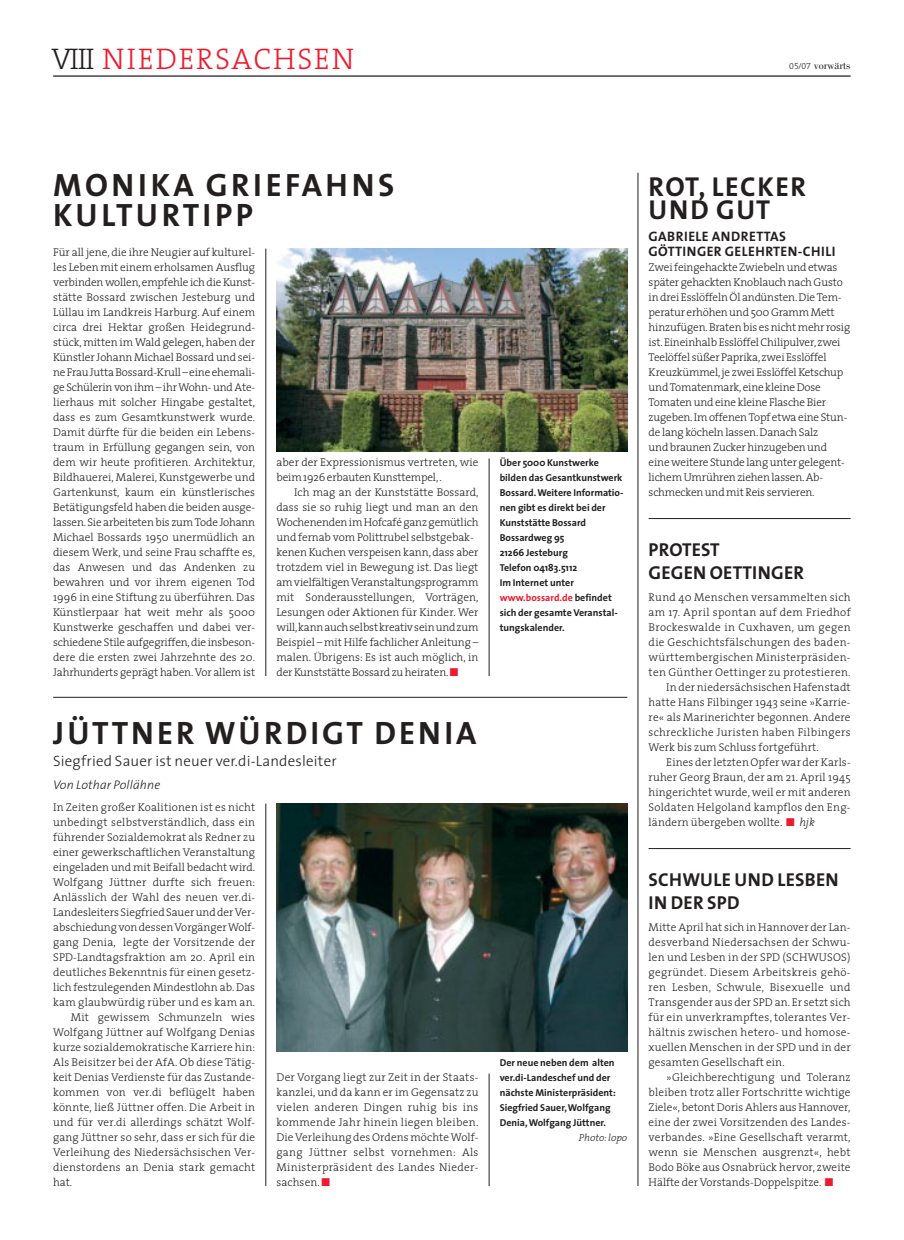
<style>
.page{position:relative;width:904px;height:1240px;background:#fff}
.page>*{position:absolute;margin:0;border:0;box-sizing:border-box;transform-origin:0 0}
.t1{font:700 32.5px/30px "The Sans";letter-spacing:.105em;color:#231f1f}
.t2{font:30px "The Serif Light Caps";letter-spacing:.06em;color:#ee1b2e}
.t3{font:700 27.5px/22.5px "The Sans";letter-spacing:.055em;color:#231f1f}
.t4{font:700 18.75px/22.5px "The Sans";letter-spacing:.01em;color:#231f1f}
.t5{font:300 15px "The Sans";letter-spacing:.01em;color:#231f1f}
.t6{font:700 13.75px/15px "The Sans";letter-spacing:.03em;color:#231f1f}
.t7{font:italic 300 12.5px "The Sans";letter-spacing:.01em;color:#231f1f}
.t8{font:300 11.25px/15px "The Serif";letter-spacing:.005em;color:#231f1f;text-align:justify}
.t9{font:300 11.25px/15px "The Serif";letter-spacing:-.015em;color:#231f1f}
.t10{font:300 11.25px "The Serif";letter-spacing:.03em;color:#231f1f}
.t11{font:300 11.25px "The Serif";letter-spacing:.025em;color:#231f1f}
.t12{font:11.25px "Bodoni";color:#231f1f}
.t13{font:700 10px/15px "The Sans";color:#231f1f}
.t14{font:italic 300 10px "The Serif";color:#231f1f}
.s1{color:#231f1f}
.s2{font-family:"The Serif Light Expert";font-size:8.75px}
.s3{color:#ee1b2e}
.s4{font-style:italic;font-size:11.38px}
</style>
<div class="page">
<hr style="left:53px;top:75px;width:797px;height:2px;background:#231f1f">
<hr style="left:266px;top:804px;width:1px;height:382px;background:#231f1f">
<hr style="left:266px;top:249px;width:1px;height:427px;background:#231f1f">
<hr style="left:489px;top:459px;width:1px;height:217px;background:#231f1f">
<hr style="left:638px;top:173px;width:1px;height:1013px;background:#231f1f">
<hr style="left:489px;top:1074px;width:1px;height:112px;background:#231f1f">
<img style="left:276px;top:249px;width:351px;height:202px">
<img style="left:276px;top:804px;width:351px;height:247px">
<hr style="left:53px;top:697px;width:574px;height:1px;background:#231f1f">
<hr style="left:648px;top:848px;width:202px;height:1px;background:#231f1f">
<hr style="left:648px;top:518px;width:202px;height:1px;background:#231f1f">
<h2 class="t2" style="left:51px;top:41px;width:304px"><span class="s1">VIII</span> NIEDERSACHSEN</h2>
<p class="t12" style="left:789px;top:61px;width:63px"><span class="s2">05/07</span> vorwärts</p>
<h1 class="t1" style="left:53px;top:173px;width:343px">MONIKA GRIEFAHNS<br>KULTURTIPP</h1>
<p class="t8" style="left:53px;top:246px;width:204px">Für all jene, die ihre Neugier auf kulturel&shy;les Leben mit einem erholsamen Ausflug verbinden wollen,empfehle ich die Kunst&shy;stätte Bossard zwischen Jesteburg und Lüllau im Landkreis Harburg. Auf einem circa drei Hektar großen Heidegrund&shy;stück, mitten im Wald gelegen, haben der Künstler Johann Michael Bossard und sei&shy;ne Frau Jutta Bossard-Krull – eine ehemali&shy;ge Schülerin von ihm – ihr Wohn- und Ate&shy;lierhaus mit solcher Hingabe gestaltet, dass es zum Gesamtkunstwerk wurde.<br>Damit dürfte für die beiden ein Lebens&shy;traum in Erfüllung gegangen sein, von dem wir heute profitieren. Architektur, Bildhauerei, Malerei, Kunstgewerbe und Gartenkunst, kaum ein künstlerisches Betätigungsfeld haben die beiden ausge&shy;lassen. Sie arbeiteten bis zum Tode Johann Michael Bossards 1950 unermüdlich an diesem Werk, und seine Frau schaffte es, das Anwesen und das Andenken zu bewahren und vor ihrem eigenen Tod 1996 in eine Stiftung zu überführen. Das Künstlerpaar hat weit mehr als 5000<br>Kunstwerke geschaffen und dabei ver&shy;schiedene Stile aufgegriffen,die insbeson&shy;dere die ersten zwei Jahrzehnte des 20.<br>Jahrhunderts geprägt haben. Vor allem ist</p>
<p class="t8" style="left:276px;top:456px;width:203px">aber der Expressionismus vertreten, wie beim 1926 erbauten Kunsttempel,.</p>
<p class="t8" style="left:276px;top:486px;width:203px;text-align:left;text-indent:18px">Ich mag an der Kunststätte Bossard, dass sie so ruhig liegt und man an den Wochenenden im Hofcafé ganz gemütlich und fernab vom Polittrubel selbstgebak&shy;kenen Kuchen verspeisen kann, dass aber trotzdem viel in Bewegung ist. Das liegt am vielfältigen Veranstaltungsprogramm mit Sonderausstellungen, Vorträgen, Lesungen oder Aktionen für Kinder. Wer will,kann auch selbst kreativ sein und zum Beispiel – mit Hilfe fachlicher Anleitung – malen. Übrigens: Es ist auch möglich, in der Kunststätte Bossard zu heiraten.<span class="s3">■</span></p>
<h1 class="t1" style="left:53px;top:721px;width:425px">JÜTTNER WÜRDIGT DENIA</h1>
<h3 class="t5" style="left:53px;top:755px;width:285px">Siegfried Sauer ist neuer ver.di-Landesleiter</h3>
<p class="t7" style="left:53px;top:780px;width:109px">Von Lothar Pollähne</p>
<p class="t8" style="left:53px;top:801px;width:203px">In Zeiten großer Koalitionen ist es nicht</p>
<p class="t8" style="left:53px;top:816px;width:203px">unbedingt selbstverständlich, dass ein</p>
<p class="t8" style="left:53px;top:831px;width:203px">führender Sozialdemokrat als Redner zu</p>
<p class="t8" style="left:53px;top:846px;width:203px">einer gewerkschaftlichen Veranstaltung</p>
<p class="t8" style="left:53px;top:861px;width:203px">eingeladen und mit Beifall bedacht wird.</p>
<p class="t8" style="left:53px;top:876px;width:203px">Wolfgang Jüttner durfte sich freuen:</p>
<p class="t8" style="left:53px;top:891px;width:204px">Anlässlich der Wahl des neuen ver.di-</p>
<p class="t8" style="left:53px;top:906px;width:203px">Landesleiters Siegfried Sauer und der Ver-</p>
<p class="t8" style="left:53px;top:921px;width:203px">abschiedung von dessen Vorgänger Wolf-</p>
<p class="t8" style="left:53px;top:936px;width:203px">gang Denia, legte der Vorsitzende der</p>
<p class="t8" style="left:53px;top:951px;width:203px">SPD-Landtagsfraktion am 20. April ein</p>
<p class="t8" style="left:53px;top:966px;width:203px">deutliches Bekenntnis für einen gesetz-</p>
<p class="t8" style="left:53px;top:981px;width:203px">lich festzulegenden Mindestlohn ab. Das</p>
<p class="t8" style="left:53px;top:996px;width:203px">kam glaubwürdig rüber und es kam an.</p>
<p class="t8" style="left:71px;top:1011px;width:186px">Mit gewissem Schmunzeln wies</p>
<p class="t8" style="left:53px;top:1026px;width:203px">Wolfgang Jüttner auf Wolfgang Denias</p>
<p class="t8" style="left:53px;top:1041px;width:203px">kurze sozialdemokratische Karriere hin:</p>
<p class="t8" style="left:53px;top:1056px;width:203px">Als Beisitzer bei der AfA. Ob diese Tätig-</p>
<p class="t8" style="left:53px;top:1071px;width:203px">keit Denias Verdienste für das Zustande-</p>
<p class="t8" style="left:53px;top:1086px;width:203px">kommen von ver.di beflügelt haben</p>
<p class="t8" style="left:53px;top:1101px;width:203px">könnte, ließ Jüttner offen. Die Arbeit in</p>
<p class="t8" style="left:53px;top:1116px;width:204px">und für ver.di allerdings schätzt Wolf-</p>
<p class="t8" style="left:53px;top:1131px;width:203px">gang Jüttner so sehr, dass er sich für die</p>
<p class="t8" style="left:53px;top:1146px;width:203px">Verleihung des Niedersächsischen Ver-</p>
<p class="t8" style="left:53px;top:1161px;width:203px">dienstordens an Denia stark gemacht</p>
<p class="t8" style="left:53px;top:1176px;width:21px">hat.</p>
<p class="t8" style="left:276px;top:1071px;width:204px">Der Vorgang liegt zur Zeit in der Staats&shy;kanzlei, und da kann er im Gegensatz zu vielen anderen Dingen ruhig bis ins kommende Jahr hinein liegen bleiben.<br>Die Verleihung des Ordens möchte Wolf&shy;gang Jüttner selbst vornehmen: Als Ministerpräsident des Landes Nieder&shy;sachsen. <span class="s3">■</span></p>
<p class="t13" style="left:500px;top:456px;width:125px">Über 5000 Kunstwerke bilden das Gesantkunstwerk<br>Bossard.Weitere Informatio&shy;nen gibt es direkt bei der<br>Kunststätte Bossard<br>Bossardweg 95<br>21266 Jesteburg<br>Telefon 04183.5112<br>Im Internet unter <span class="s3">www.bossard.de</span> befindet sich der gesamte Veranstal&shy;tungskalender.</p>
<p class="t13" style="left:500px;top:1056px;width:118px">Der neue neben dem alten ver.di-Landeschef und der nächste Ministerpräsident:<br>Siegfried Sauer,Wolfgang<br>Denia,Wolfgang Jüttner.</p>
<p class="t14" style="left:579px;top:1133px;width:50px">Photo: lopo</p>
<h3 class="t3" style="left:648px;top:178px;width:159px">ROT, LECKER<br>UND GUT</h3>
<p class="t6" style="left:648px;top:230px;width:189px">GABRIELE ANDRETTAS<br>GÖTTINGER GELEHRTEN-CHILI</p>
<p class="t9" style="left:648px;top:261px;width:203px">Zwei feingehackte Zwiebeln und etwas später gehackten Knoblauch nach Gusto in drei Esslöffeln Öl andünsten.Die Tem&shy;peratur erhöhen und 500 Gramm Mett hinzufügen.Braten bis es nicht mehr rosig ist.Eineinhalb Esslöffel Chilipulver,zwei Teelöffel süßer Paprika,zwei Esslöffel Kreuzkümmel,je zwei Esslöffel Ketschup und Tomatenmark,eine kleine Dose Tomaten und eine kleine Flasche Bier zugeben.Im offenen Topf etwa eine Stun&shy;de lang köcheln lassen.Danach Salz<br>und braunen Zucker hinzugeben und eine weitere Stunde lang unter gelegent&shy;lichem Umrühren ziehen lassen.Ab&shy;schmecken und mit Reis servieren.</p>
<h3 class="t4" style="left:648px;top:540px;width:157px">PROTEST<br>GEGEN OETTINGER</h3>
<p class="t11" style="left:648px;top:593px;width:203px">Rund 40 Menschen versammelten sich</p>
<p class="t10" style="left:648px;top:608px;width:203px">am 17. April spontan auf dem Friedhof</p>
<p class="t10" style="left:648px;top:623px;width:203px">Brockeswalde in Cuxhaven, um gegen</p>
<p class="t10" style="left:648px;top:638px;width:203px">die Geschichtsfälschungen des baden-</p>
<p class="t11" style="left:648px;top:653px;width:203px">württembergischen Ministerpräsiden-</p>
<p class="t10" style="left:648px;top:668px;width:203px">ten Günther Oettinger zu protestieren.</p>
<p class="t8" style="left:666px;top:681px;width:186px">In der niedersächsischen Hafenstadt</p>
<p class="t8" style="left:648px;top:696px;width:203px">hatte Hans Filbinger 1943 seine »Karrie-</p>
<p class="t8" style="left:648px;top:711px;width:203px">re« als Marinerichter begonnen. Andere</p>
<p class="t10" style="left:648px;top:728px;width:203px">schreckliche Juristen haben Filbingers</p>
<p class="t8" style="left:648px;top:741px;width:172px">Werk bis zum Schluss fortgeführt.</p>
<p class="t8" style="left:666px;top:756px;width:186px">Eines der letzten Opfer war der Karls-</p>
<p class="t8" style="left:648px;top:771px;width:203px">ruher Georg Braun, der am 21. April 1945</p>
<p class="t8" style="left:648px;top:786px;width:203px">hingerichtet wurde, weil er mit anderen</p>
<p class="t11" style="left:648px;top:803px;width:203px">Soldaten Helgoland kampflos den Eng-</p>
<p class="t8" style="left:648px;top:816px;width:168px">ländern übergeben wollte. <span class="s3">■</span> <span class="s4">hjk</span></p>
<h3 class="t4" style="left:648px;top:870px;width:192px">SCHWULE UND LESBEN<br>IN DER SPD</h3>
<p class="t8" style="left:648px;top:921px;width:203px">Mitte April hat sich in Hannover der Lan&shy;desverband Niedersachsen der Schwu&shy;len und Lesben in der SPD (SCHWUSOS) gegründet. Diesem Arbeitskreis gehö&shy;ren Lesben, Schwule, Bisexuelle und Transgender aus der SPD an. Er setzt sich für ein unverkrampftes, tolerantes Ver&shy;hältnis zwischen hetero- und homose&shy;xuellen Menschen in der SPD und in der gesamten Gesellschaft ein.</p>
<p class="t8" style="left:648px;top:1071px;width:203px;text-indent:18px">»Gleichberechtigung und Toleranz bleiben trotz aller Fortschritte wichtige Ziele«, betont Doris Ahlers aus Hannover, eine der zwei Vorsitzenden des Landes&shy;verbandes. »Eine Gesellschaft verarmt, wenn sie Menschen ausgrenzt«, hebt Bodo Böke aus Osnabrück hervor, zweite Hälfte der Vorstands-Doppelspitze. <span class="s3">■</span></p>
</div>
